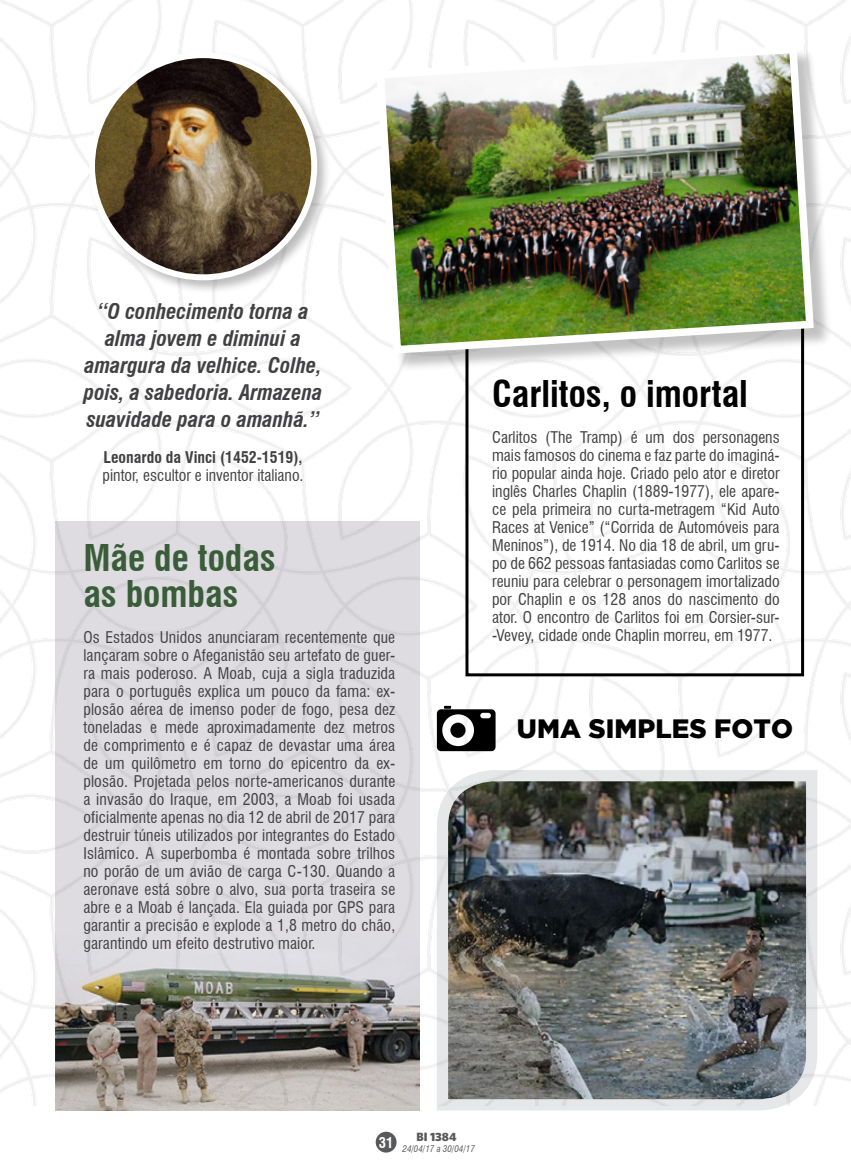
<style>
.page{position:relative;width:851px;height:1170px;background:#fff}
.page>*{position:absolute;margin:0;border:0;box-sizing:border-box;transform-origin:0 0}
.t1{font:700 condensed 36px/36px "Swiss 721 BT";color:#395c39}
.t2{font:700 condensed 36px "Swiss 721 BT";color:#000}
.t3{font:900 26.4px "Gotham";letter-spacing:.005em;color:#000}
.t4{font:italic 700 condensed 21px/27px "Swiss 721 BT";color:#414042;text-align:center}
.t5{font:condensed 15.75px/18px "Swiss 721 BT";color:#414042;text-align:justify}
.t6{font:700 condensed 15.75px "Swiss 721 BT";color:#414042}
.t7{font:700 condensed 14.4px "Swiss 721 BT";color:#fff}
.t8{font:900 12px "Whitney HTF";color:#58595b}
.t9{font:italic condensed 9px "Swiss 721 BT";color:#58595b}
</style>
<div class="page">
<div style="left:375px;top:1131px;width:21px;height:21px;background:#58595b;border-radius:50%"></div>
<img style="left:0;top:0;width:850px;height:1105px">
<div style="left:465px;top:318px;width:339px;height:358px;border:3px solid #000"></div>
<div style="left:378px;top:48px;width:454px;height:324px;background:#000;opacity:.24"></div>
<img style="left:372px;top:41px;width:445px;height:316px">
<img style="left:56px;top:522px;width:363px;height:588px">
<img style="left:431px;top:764px;width:391px;height:347px">
<svg style="left:437px;top:705px;width:58px;height:46px"></svg>
<div style="left:87px;top:49px;width:244px;height:246px;background:#000;opacity:.27"></div>
<img style="left:92px;top:55px;width:222px;height:222px;border-radius:111px">
<div style="left:89px;top:52px;width:228px;height:228px;border:6px solid #fff;border-radius:50%"></div>
<h3 class="t4" style="left:84px;top:298px;width:240px">“O conhecimento torna a alma jovem e diminui a amargura da velhice. Colhe, pois, a sabedoria. Armazena suavidade para o amanhã.”</h3>
<p class="t6" style="left:104px;top:448px;width:200px">Leonardo da Vinci (1452-1519),</p>
<p class="t5" style="left:103px;top:466px;width:202px">pintor, escultor e inventor italiano.</p>
<h1 class="t1" style="left:83px;top:539px;width:194px">Mãe de todas as bombas</h1>
<p class="t5" style="left:83px;top:627px;width:313px">Os Estados Unidos anunciaram recentemente que lançaram sobre o Afeganistão seu artefato de guer&shy;ra mais poderoso. A Moab, cuja a sigla traduzida para o português explica um pouco da fama: ex&shy;plosão aérea de imenso poder de fogo, pesa dez toneladas e mede aproximadamente dez metros de comprimento e é capaz de devastar uma área de um quilômetro em torno do epicentro da ex&shy;plosão. Projetada pelos norte-americanos durante a invasão do Iraque, em 2003, a Moab foi usada oficialmente apenas no dia 12 de abril de 2017 para destruir túneis utilizados por integrantes do Estado Islâmico. A superbomba é montada sobre trilhos no porão de um avião de carga C-130. Quando a aeronave está sobre o alvo, sua porta traseira se abre e a Moab é lançada. Ela guiada por GPS para garantir a precisão e explode a 1,8 metro do chão, garantindo um efeito destrutivo maior.</p>
<h1 class="t2" style="left:492px;top:372px;width:257px">Carlitos, o imortal</h1>
<p class="t5" style="left:492px;top:428px;width:289px">Carlitos (The Tramp) é um dos personagens mais famosos do cinema e faz parte do imaginá&shy;rio popular ainda hoje. Criado pelo ator e diretor inglês Charles Chaplin (1889-1977), ele apare&shy;ce pela primeira no curta-metragem “Kid Auto Races at Venice” (“Corrida de Automóveis para Meninos”), de 1914. No dia 18 de abril, um gru&shy;po de 662 pessoas fantasiadas como Carlitos se reuniu para celebrar o personagem imortalizado por Chaplin e os 128 anos do nascimento do ator. O encontro de Carlitos foi em Corsier-sur--Vevey, cidade onde Chaplin morreu, em 1977.</p>
<h2 class="t3" style="left:517px;top:713px;width:277px">UMA SIMPLES FOTO</h2>
<p class="t7" style="left:379px;top:1133px;width:16px">31</p>
<p class="t8" style="left:416px;top:1128px;width:41px">BI 1384</p>
<p class="t9" style="left:402px;top:1143px;width:74px">24/04/17 a 30/04/17</p>
</div>
